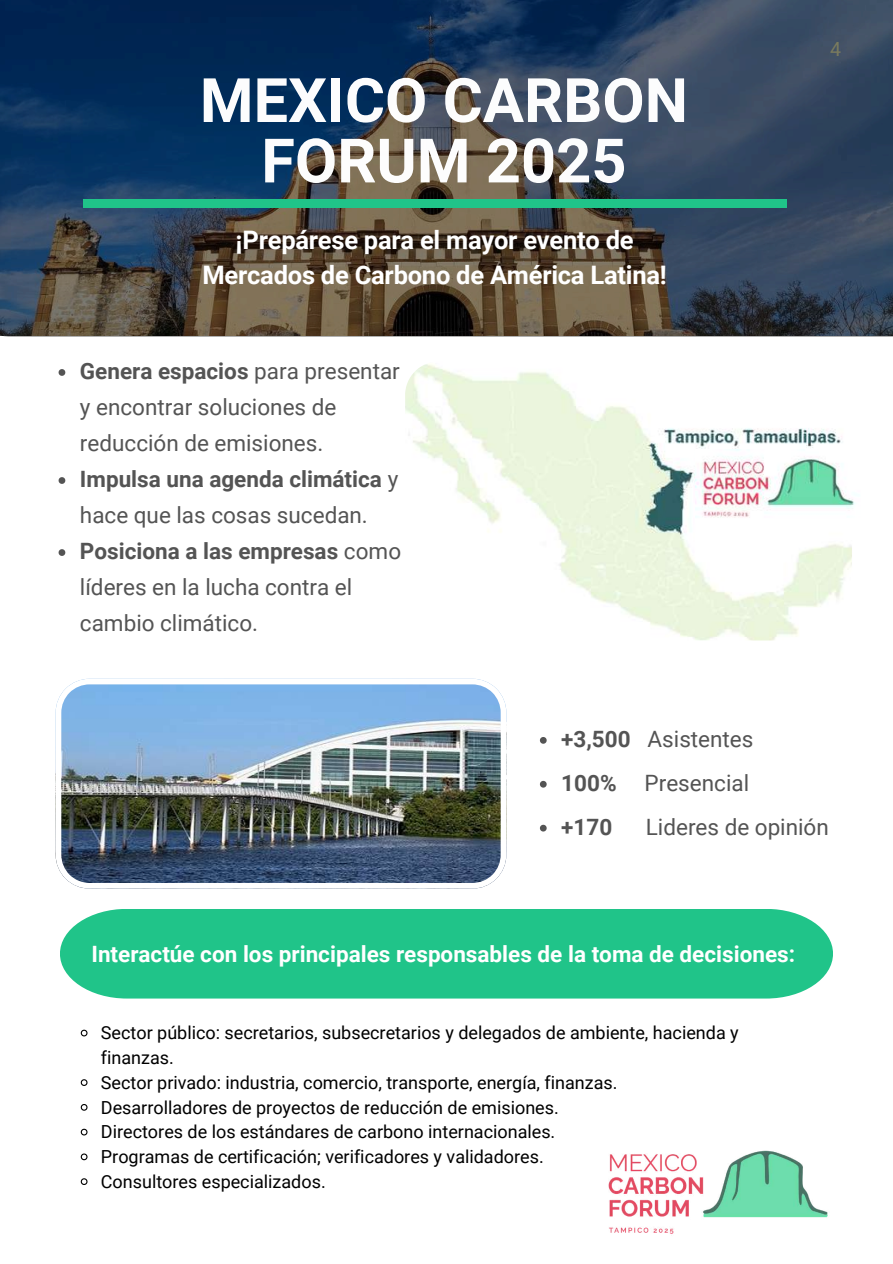
<style>
.page{position:relative;width:893px;height:1264px;background:#fff}
.page>*{position:absolute;margin:0;border:0;box-sizing:border-box;transform-origin:0 0}
.t1{font:700 61.35px/60.4px "Roboto";color:#fff;text-align:center}
.t2{font:700 25.5px/35.2px "Roboto";letter-spacing:-.01em;color:#fff;text-align:center}
.t3{font:22.5px/36px "Roboto";color:#545454}
.t4{font:700 22.5px "Roboto";color:#fff}
.t5{font:19.5px "Roboto";color:#7a7b5e}
.t6{font:18px/24.8px "Roboto";color:#000}
.s1{font-weight:700}
</style>
<div class="page">
<svg style="left:405px;top:364px;width:447px;height:277px"></svg>
<svg style="left:0;top:0;width:892px;height:337px;background:#334252"></svg>
<div style="left:83px;top:199px;width:703px;height:8px;background:#20c489"></div>
<img style="left:56px;top:678px;width:450px;height:210px">
<div style="left:60px;top:909px;width:772px;height:89px;background:#20c489"></div>
<svg style="left:80px;top:1029px;width:8px;height:8px"></svg>
<svg style="left:80px;top:1079px;width:8px;height:7px"></svg>
<svg style="left:80px;top:1104px;width:8px;height:7px"></svg>
<svg style="left:80px;top:1128px;width:8px;height:8px"></svg>
<svg style="left:80px;top:1153px;width:8px;height:8px"></svg>
<svg style="left:80px;top:1178px;width:8px;height:7px"></svg>
<img style="left:608px;top:1150px;width:220px;height:84px">
<img style="left:695px;top:449px;width:160px;height:73px">
<svg style="left:539px;top:737px;width:7px;height:6px"></svg>
<svg style="left:539px;top:780px;width:7px;height:7px"></svg>
<svg style="left:539px;top:824px;width:7px;height:7px"></svg>
<svg style="left:59px;top:369px;width:6px;height:7px"></svg>
<svg style="left:59px;top:477px;width:6px;height:7px"></svg>
<svg style="left:59px;top:549px;width:6px;height:7px"></svg>
<h1 class="t1" style="left:200px;top:71px;width:489px">MEXICO CARBON<br>FORUM 2025</h1>
<h2 class="t2" style="left:202px;top:222px;width:465px">¡Prepárese para el mayor evento de<br>Mercados de Carbono de América Latina!</h2>
<p class="t3" style="left:80px;top:353px;width:322px"><span class="s1">Genera espacios</span> para presentar y encontrar soluciones de reducción de emisiones.<br><span class="s1">Impulsa una agenda climática</span> y hace que las cosas sucedan.<br><span class="s1">Posiciona a las empresas</span> como líderes en la lucha contra el cambio climático.</p>
<p class="t5" style="left:829px;top:38px;width:12px">4</p>
<p class="t3" style="left:561px;top:717px;width:193px;line-height:43.8px"><span class="s1">+3,500</span> Asistentes<br><span class="s1">100%</span> Presencial <span class="s1">+170</span></p>
<p class="t3" style="left:645px;top:809px;width:184px">Lideres de opinión</p>
<p class="t4" style="left:91px;top:940px;width:705px">Interactúe con los principales responsables de la toma de decisiones:</p>
<p class="t6" style="left:101px;top:1020px;width:639px">Sector público: secretarios, subsecretarios y delegados de ambiente, hacienda y finanzas.<br>Sector privado: industria, comercio, transporte, energía, finanzas.<br>Desarrolladores de proyectos de reducción de emisiones.<br>Directores de los estándares de carbono internacionales.<br>Programas de certificación; verificadores y validadores.<br>Consultores especializados.</p>
</div>
